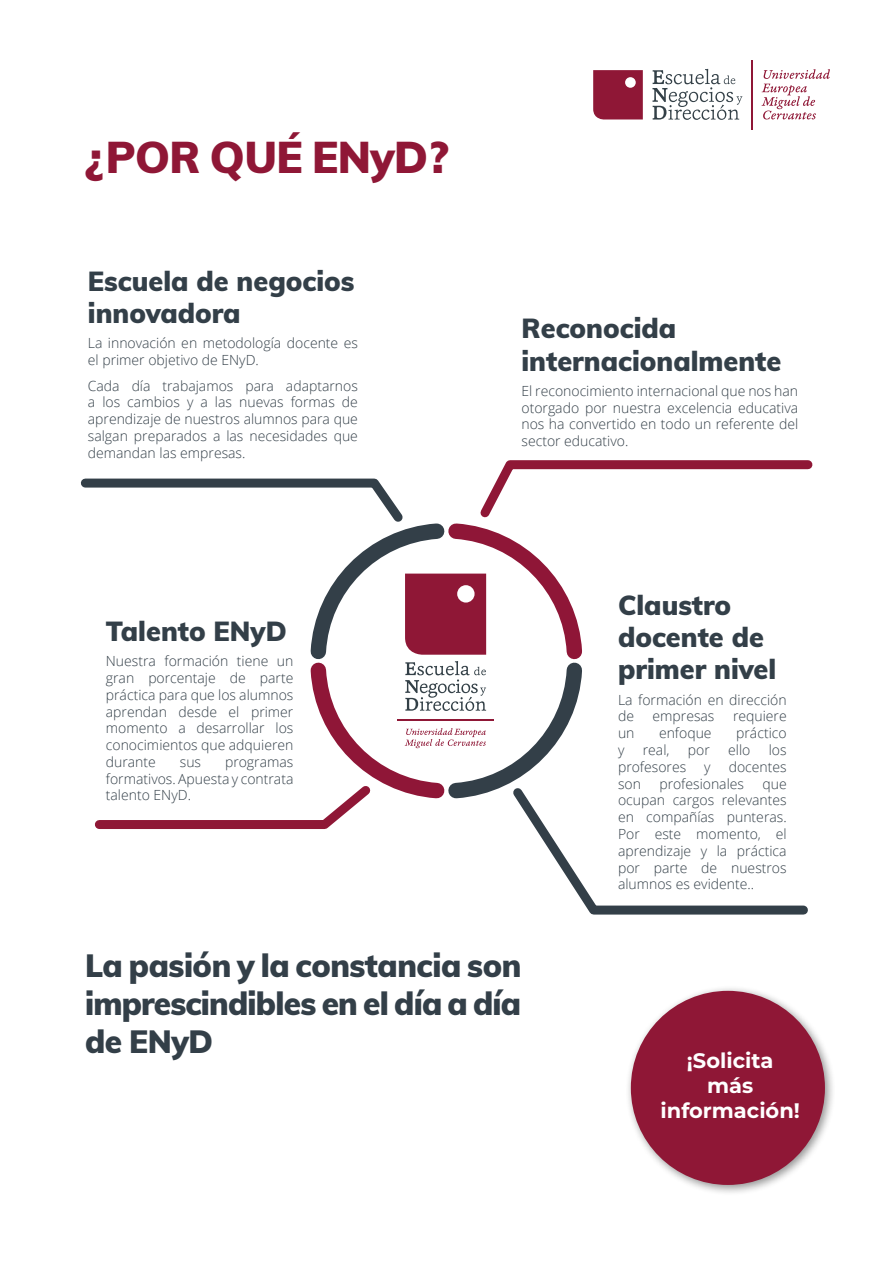
<style>
.page{position:relative;width:893px;height:1263px;background:#fff}
.page>*{position:absolute;margin:0;border:0;box-sizing:border-box;transform-origin:0 0}
.t1{font:900 43.5px "Muli";letter-spacing:-.015em;color:#8f1736}
.t2{font:900 31.5px/37.8px "Muli";letter-spacing:-.02em;color:#333f48;text-align:justify}
.t3{font:900 27px/32.4px "Muli";color:#333f48}
.t4{font:700 21px/25.2px "Montserrat";color:#fff;text-align:center}
.t5{font:300 13.95px/16.8px "Open Sans";color:#333f48;text-align:justify}
</style>
<div class="page">
<div style="left:625px;top:985px;width:212px;height:212px;background:#000;opacity:.42"></div>
<div style="left:631px;top:991px;width:194px;height:194px;background:#8f1736;border-radius:50%"></div>
<svg style="left:80px;top:460px;width:733px;height:455px"></svg>
<svg style="left:652px;top:69px;width:90px;height:51px"></svg>
<svg style="left:593px;top:70px;width:50px;height:49px;background:#911b39"></svg>
<div style="left:625px;top:77px;width:11px;height:11px;background:#fff;border-radius:50%"></div>
<svg style="left:761px;top:69px;width:69px;height:50px"></svg>
<hr style="left:752px;top:60px;width:1px;height:70px;background:#8f1736">
<h1 class="t1" style="left:85px;top:126px;width:365px">¿POR QUÉ ENyD?</h1>
<h3 class="t3" style="left:88px;top:264px;width:268px">Escuela de negocios innovadora</h3>
<p class="t5" style="left:88px;top:335px;width:272px">La innovación en metodología docente es el primer objetivo de ENyD.</p>
<p class="t5" style="left:88px;top:377px;width:272px">Cada día trabajamos para adaptarnos a los cambios y a las nuevas formas de aprendizaje de nuestros alumnos para que salgan preparados a las necesidades que demandan las empresas.</p>
<h3 class="t3" style="left:106px;top:614px;width:182px">Talento ENyD</h3>
<p class="t5" style="left:106px;top:652px;width:189px">Nuestra formación tiene un gran porcentaje de parte práctica para que los alumnos aprendan desde el primer momento a desarrollar los conocimientos que adquieren durante</p>
<p class="t5" style="left:106px;top:753px;width:189px;text-indent:119px">programas formativos. Apuesta y contrata talento ENyD.</p>
<p class="t5" style="left:180px;top:753px;width:23px">sus</p>
<h3 class="t3" style="left:521px;top:311px;width:261px">Reconocida internacionalmente</h3>
<p class="t5" style="left:521px;top:382px;width:278px">El reconocimiento internacional que nos han otorgado por nuestra excelencia educativa nos ha convertido en todo un referente del sector educativo.</p>
<h3 class="t3" style="left:618px;top:587px;width:160px">Claustro docente de primer nivel</h3>
<p class="t5" style="left:618px;top:691px;width:170px">La formación en dirección de</p>
<p class="t5" style="left:653px;top:708px;width:63px">empresas</p>
<p class="t5" style="left:733px;top:708px;width:55px">requiere</p>
<p class="t5" style="left:618px;top:724px;width:18px">un</p>
<p class="t5" style="left:659px;top:724px;width:54px">enfoque</p>
<p class="t5" style="left:736px;top:724px;width:52px">práctico</p>
<p class="t5" style="left:618px;top:741px;width:8px">y</p>
<p class="t5" style="left:643px;top:741px;width:28px">real,</p>
<p class="t5" style="left:688px;top:741px;width:23px">por</p>
<p class="t5" style="left:728px;top:741px;width:24px">ello</p>
<p class="t5" style="left:769px;top:741px;width:19px">los</p>
<p class="t5" style="left:618px;top:758px;width:70px">profesores</p>
<p class="t5" style="left:704px;top:758px;width:8px">y</p>
<p class="t5" style="left:729px;top:758px;width:59px">docentes</p>
<p class="t5" style="left:618px;top:775px;width:24px">son</p>
<p class="t5" style="left:659px;top:775px;width:86px">profesionales</p>
<p class="t5" style="left:618px;top:775px;width:170px;text-indent:144px">que ocupan cargos relevantes en compañías punteras.<br>Por este momento, el aprendizaje y la práctica por parte de nuestros alumnos es evidente..</p>
<h2 class="t2" style="left:85px;top:946px;width:438px">La pasión y la constancia son imprescindibles en el día a día de ENyD</h2>
<h3 class="t4" style="left:661px;top:1047px;width:141px">¡Solicita<br>más información!</h3>
</div>
